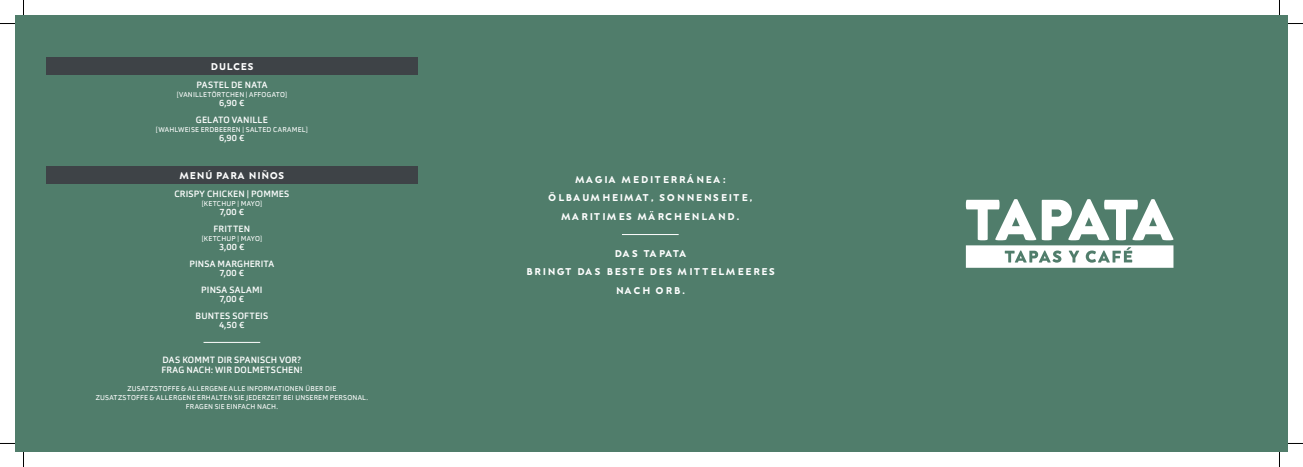
<style>
.page{position:relative;width:1303px;height:467px;background:#fff}
.page>*{position:absolute;margin:0;border:0;box-sizing:border-box;transform-origin:0 0}
.t1{font:700 10px/18.5px "Neufreit";letter-spacing:.2em;color:#fff;text-align:center}
.t2{font:700 10px "Neufreit";letter-spacing:.1em;color:#fff}
.t3{font:500 9px/17px "Orgon";letter-spacing:.015em;color:#fff;text-align:center}
.t4{font:7px/9px "Orgon";letter-spacing:.03em;color:#fff;text-align:center}
</style>
<div class="page">
<div style="left:15px;top:15px;width:1273px;height:437px;background:#507d6b"></div>
<hr style="left:622px;top:234px;width:57px;height:1px;background:#fff">
<svg style="left:966px;top:199px;width:207px;height:69px"></svg>
<div style="left:46px;top:58px;width:372px;height:17px;background:#3e4347"></div>
<div style="left:46px;top:167px;width:372px;height:17px;background:#3e4347"></div>
<hr style="left:204px;top:342px;width:56px;height:1px;background:#fff">
<svg style="left:0;top:23px;width:15px;height:1px"></svg>
<svg style="left:1288px;top:23px;width:15px;height:1px"></svg>
<svg style="left:0;top:443px;width:15px;height:1px"></svg>
<svg style="left:1288px;top:443px;width:15px;height:1px"></svg>
<svg style="left:23px;top:0;width:1px;height:15px"></svg>
<svg style="left:23px;top:452px;width:1px;height:15px"></svg>
<svg style="left:1279px;top:0;width:1px;height:15px"></svg>
<svg style="left:1279px;top:452px;width:1px;height:15px"></svg>
<h1 class="t1" style="left:210px;top:57px;width:44px">DULCES</h1>
<p class="t3" style="left:196px;top:76px;width:72px">PASTEL DE NATA</p>
<p class="t4" style="left:177px;top:90px;width:112px">[VANILLETÖRTCHEN | AFFOGATO]</p>
<p class="t3" style="left:196px;top:94px;width:73px">6,90 €<br>GELATO VANILLE</p>
<p class="t4" style="left:156px;top:125px;width:153px">[WAHLWEISE ERDBEEREN | SALTED CARAMEL]</p>
<p class="t3" style="left:219px;top:129px;width:27px">6,90 €</p>
<h1 class="t2" style="left:179px;top:170px;width:106px">MENÚ PARA NIÑOS</h1>
<p class="t3" style="left:174px;top:185px;width:116px">CRISPY CHICKEN | POMMES</p>
<p class="t4" style="left:202px;top:199px;width:62px">[KETCHUP | MAYO]</p>
<p class="t3" style="left:214px;top:203px;width:38px">7,00 €<br>FRITTEN</p>
<p class="t4" style="left:202px;top:234px;width:62px">[KETCHUP | MAYO]</p>
<p class="t3" style="left:189px;top:238px;width:86px">3,00 €<br>PINSA MARGHERITA</p>
<p class="t3" style="left:201px;top:264px;width:63px">7,00 €<br>PINSA SALAMI</p>
<p class="t3" style="left:196px;top:290px;width:74px">7,00 €<br>BUNTES SOFTEIS</p>
<p class="t3" style="left:219px;top:316px;width:27px">4,50 €</p>
<p class="t3" style="left:161px;top:354px;width:143px;line-height:10px;text-align:left">DAS KOMMT DIR SPANISCH VOR?<br>FRAG NACH: WIR DOLMETSCHEN!</p>
<p class="t4" style="left:96px;top:384px;width:274px">ZUSATZSTOFFE &amp; ALLERGENE ALLE INFORMATIONEN ÜBER DIE<br>ZUSATZSTOFFE &amp; ALLERGENE ERHALTEN SIE JEDERZEIT BEI UNSEREM PERSONAL.<br>FRAGEN SIE EINFACH NACH.</p>
<h1 class="t1" style="left:548px;top:169px;width:205px">MAGIA MEDITERRÁNEA:<br>ÖLBAUMHEIMAT, SONNENSEITE,<br>MARITIMES MÄRCHENLAND.</h1>
<h1 class="t1" style="left:526px;top:243px;width:250px">DAS TAPATA<br>BRINGT DAS BESTE DES MITTELMEERES<br>NACH ORB.</h1>
</div>
